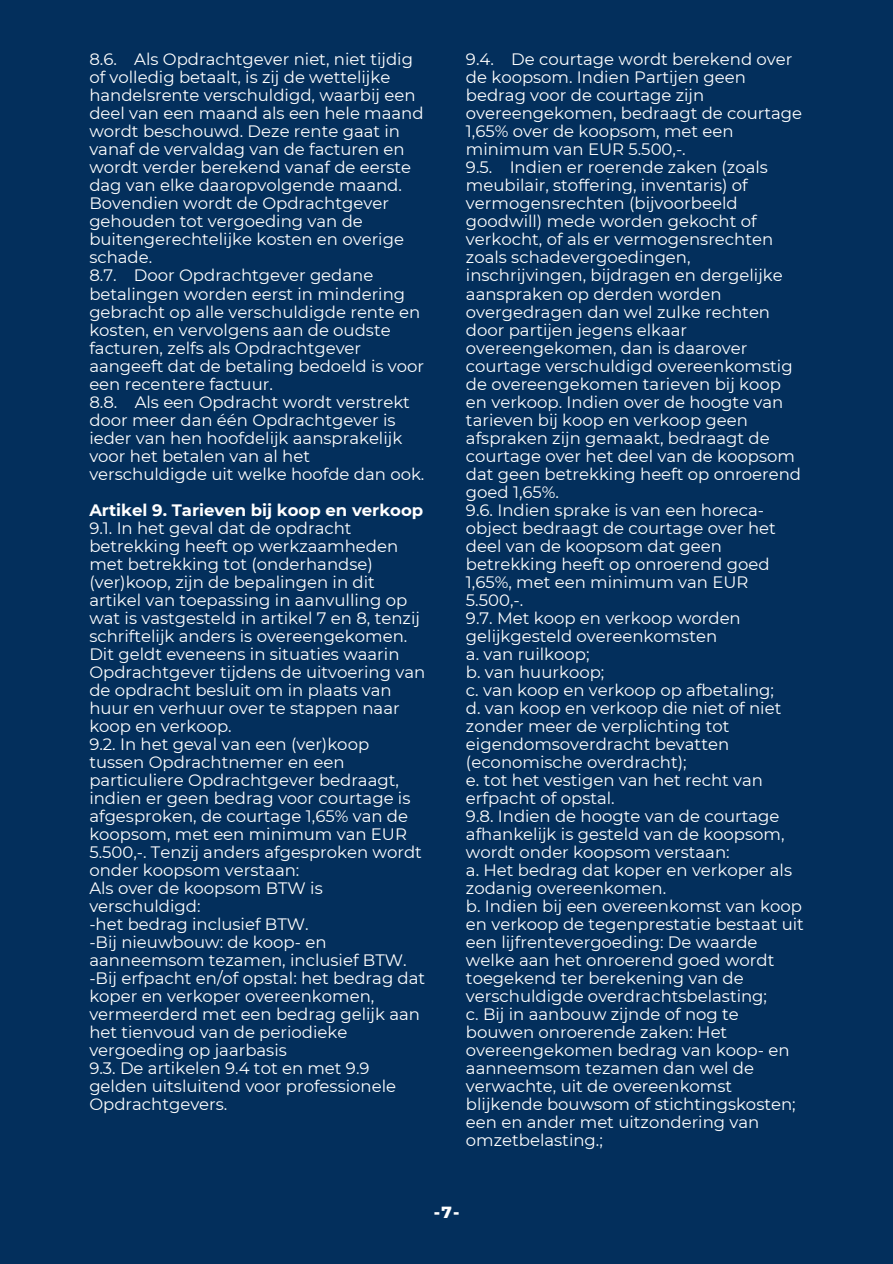
<style>
.page{position:relative;width:893px;height:1264px;background:#fff}
.page>*{position:absolute;margin:0;border:0;box-sizing:border-box;transform-origin:0 0}
.t1{font:16.5px/18px "Montserrat";color:#fff}
.t2{font:700 16.5px "Montserrat";color:#fff}
.t3{font:800 16.5px "Montserrat";color:#fff}
</style>
<div class="page">
<div style="left:0;top:0;width:892px;height:1263px;background:#032f5c"></div>
<p class="t1" style="left:89px;top:50px;width:336px">8.6. Als Opdrachtgever niet, niet tijdig of volledig betaalt, is zij de wettelijke handelsrente verschuldigd, waarbij een deel van een maand als een hele maand wordt beschouwd. Deze rente gaat in vanaf de vervaldag van de facturen en wordt verder berekend vanaf de eerste dag van elke daaropvolgende maand.<br>Bovendien wordt de Opdrachtgever gehouden tot vergoeding van de buitengerechtelijke kosten en overige schade.</p>
<p class="t1" style="left:89px;top:266px;width:336px">8.7. Door Opdrachtgever gedane betalingen worden eerst in mindering gebracht op alle verschuldigde rente en kosten, en vervolgens aan de oudste facturen, zelfs als Opdrachtgever aangeeft dat de betaling bedoeld is voor een recentere factuur.</p>
<p class="t1" style="left:89px;top:392px;width:336px">8.8. Als een Opdracht wordt verstrekt door meer dan één Opdrachtgever is ieder van hen hoofdelijk aansprakelijk voor het betalen van al het verschuldigde uit welke hoofde dan ook.</p>
<p class="t2" style="left:89px;top:499px;width:335px">Artikel 9. Tarieven bij koop en verkoop</p>
<p class="t1" style="left:89px;top:518px;width:337px">9.1. In het geval dat de opdracht betrekking heeft op werkzaamheden met betrekking tot (onderhandse) (ver)koop, zijn de bepalingen in dit artikel van toepassing in aanvulling op wat is vastgesteld in artikel 7 en 8, tenzij schriftelijk anders is overeengekomen.<br>Dit geldt eveneens in situaties waarin Opdrachtgever tijdens de uitvoering van de opdracht besluit om in plaats van huur en verhuur over te stappen naar koop en verkoop.</p>
<p class="t1" style="left:89px;top:734px;width:334px">9.2. In het geval van een (ver)koop tussen Opdrachtnemer en een particuliere Opdrachtgever bedraagt, indien er geen bedrag voor courtage is afgesproken, de courtage 1,65% van de koopsom, met een minimum van EUR 5.500,-. Tenzij anders afgesproken wordt onder koopsom verstaan:</p>
<p class="t1" style="left:89px;top:878px;width:235px">Als over de koopsom BTW is verschuldigd:</p>
<p class="t1" style="left:89px;top:914px;width:221px">-het bedrag inclusief BTW.</p>
<p class="t1" style="left:89px;top:932px;width:319px">-Bij nieuwbouw: de koop- en aanneemsom tezamen, inclusief BTW.</p>
<p class="t1" style="left:89px;top:968px;width:337px">-Bij erfpacht en/of opstal: het bedrag dat koper en verkoper overeenkomen, vermeerderd met een bedrag gelijk aan het tienvoud van de periodieke vergoeding op jaarbasis</p>
<p class="t1" style="left:89px;top:1058px;width:308px">9.3. De artikelen 9.4 tot en met 9.9 gelden uitsluitend voor professionele<br>Opdrachtgevers.</p>
<p class="t1" style="left:466px;top:50px;width:338px">9.4. De courtage wordt berekend over de koopsom. Indien Partijen geen bedrag voor de courtage zijn overeengekomen, bedraagt de courtage<br>1,65% over de koopsom, met een minimum van EUR 5.500,-.</p>
<p class="t1" style="left:466px;top:158px;width:336px">9.5. Indien er roerende zaken (zoals meubilair, stoffering, inventaris) of vermogensrechten (bijvoorbeeld goodwill) mede worden gekocht of verkocht, of als er vermogensrechten zoals schadevergoedingen, inschrijvingen, bijdragen en dergelijke aanspraken op derden worden overgedragen dan wel zulke rechten door partijen jegens elkaar overeengekomen, dan is daarover courtage verschuldigd overeenkomstig de overeengekomen tarieven bij koop en verkoop. Indien over de hoogte van tarieven bij koop en verkoop geen afspraken zijn gemaakt, bedraagt de courtage over het deel van de koopsom dat geen betrekking heeft op onroerend goed 1,65%.</p>
<p class="t1" style="left:466px;top:500px;width:311px">9.6. Indien sprake is van een horeca&shy;object bedraagt de courtage over het deel van de koopsom dat geen betrekking heeft op onroerend goed<br>1,65%, met een minimum van EUR<br>5.500,-.</p>
<p class="t1" style="left:466px;top:608px;width:276px">9.7. Met koop en verkoop worden gelijkgesteld overeenkomsten</p>
<p class="t1" style="left:466px;top:644px;width:125px">a. van ruilkoop;</p>
<p class="t1" style="left:466px;top:662px;width:140px">b. van huurkoop;</p>
<p class="t1" style="left:466px;top:680px;width:309px">c. van koop en verkoop op afbetaling;</p>
<p class="t1" style="left:466px;top:698px;width:317px">d. van koop en verkoop die niet of niet zonder meer de verplichting tot eigendomsoverdracht bevatten (economische overdracht);</p>
<p class="t1" style="left:466px;top:770px;width:298px">e. tot het vestigen van het recht van erfpacht of opstal.</p>
<p class="t1" style="left:466px;top:806px;width:320px">9.8. Indien de hoogte van de courtage afhankelijk is gesteld van de koopsom, wordt onder koopsom verstaan:</p>
<p class="t1" style="left:466px;top:860px;width:327px">a. Het bedrag dat koper en verkoper als zodanig overeenkomen.</p>
<p class="t1" style="left:466px;top:896px;width:339px">b. Indien bij een overeenkomst van koop en verkoop de tegenprestatie bestaat uit een lijfrentevergoeding: De waarde welke aan het onroerend goed wordt toegekend ter berekening van de verschuldigde overdrachtsbelasting;</p>
<p class="t1" style="left:466px;top:1004px;width:331px">c. Bij in aanbouw zijnde of nog te bouwen onroerende zaken: Het overeengekomen bedrag van koop- en aanneemsom tezamen dan wel de verwachte, uit de overeenkomst blijkende bouwsom of stichtingskosten; een en ander met uitzondering van omzetbelasting.;</p>
<p class="t3" style="left:434px;top:1202px;width:27px">-7-</p>
</div>
